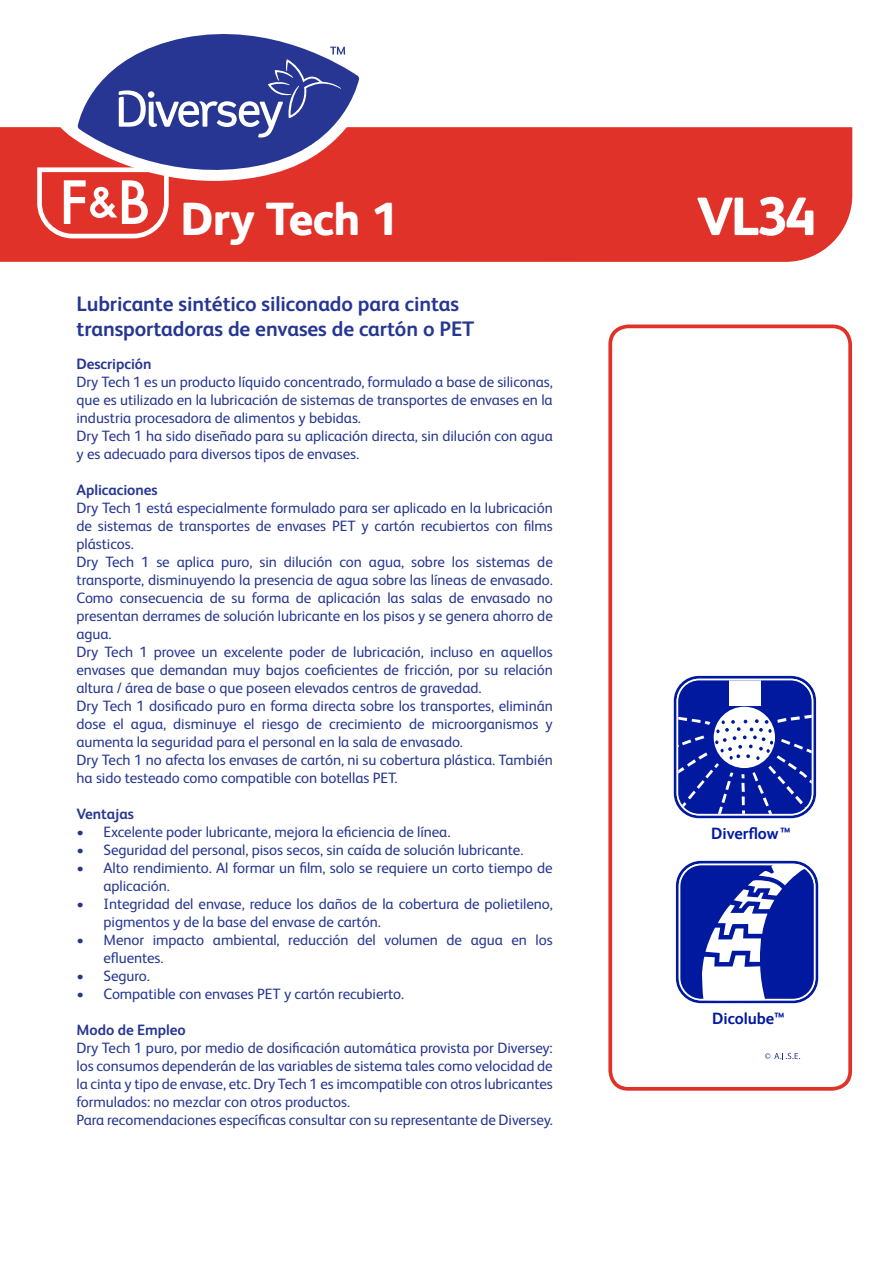
<style>
.page{position:relative;width:893px;height:1263px;background:#fff}
.page>*{position:absolute;margin:0;border:0;box-sizing:border-box;transform-origin:0 0}
.t1{font:800 54px "FS Albert Pro";color:#fff}
.t2{font:800 46.5px "FS Albert Pro";letter-spacing:-.015em;color:#fff}
.Subtitulo{font:700 21px/25.2px "FS Albert Pro";letter-spacing:-.005em;color:#263692}
.t3{font:700 16.35px "FS Albert Pro";letter-spacing:-.005em;color:#00199f}
.body{font:15px/18px "FS Albert Pro";letter-spacing:-.005em;color:#263692;text-align:justify}
.body-2{font:700 15px "FS Albert Pro";letter-spacing:-.005em;color:#263692}
</style>
<div class="page">
<div style="left:0;top:127px;width:852px;height:135px;background:#e13229"></div>
<svg style="left:37px;top:167px;width:132px;height:71px"></svg>
<svg style="left:608px;top:324px;width:244px;height:767px"></svg>
<svg style="left:674px;top:676px;width:142px;height:142px"></svg>
<svg style="left:676px;top:861px;width:142px;height:142px"></svg>
<svg style="left:58px;top:78px;width:316px;height:103px"></svg>
<svg style="left:78px;top:34px;width:281px;height:148px"></svg>
<svg style="left:119px;top:47px;width:226px;height:91px;background:#4b58a4"></svg>
<p class="t2" style="left:181px;top:183px;width:219px">Dry Tech 1</p>
<p class="Subtitulo" style="left:77px;top:290px;width:399px">Lubricante sintético siliconado para cintas transportadoras de envases de cartón o PET</p>
<p class="body-2" style="left:77px;top:353px;width:76px">Descripción</p>
<p class="body" style="left:77px;top:371px;width:478px">Dry Tech 1 es un producto líquido concentrado, formulado a base de siliconas, que es utilizado en la lubricación de sistemas de transportes de envases en la industria procesadora de alimentos y bebidas.</p>
<p class="body" style="left:77px;top:425px;width:478px">Dry Tech 1 ha sido diseñado para su aplicación directa, sin dilución con agua y es adecuado para diversos tipos de envases.</p>
<p class="body-2" style="left:77px;top:479px;width:83px">Aplicaciones</p>
<p class="body" style="left:77px;top:497px;width:478px">Dry Tech 1 está especialmente formulado para ser aplicado en la lubricación de sistemas de transportes de envases PET y cartón recubiertos con films plásticos.</p>
<p class="body" style="left:77px;top:551px;width:478px">Dry Tech 1 se aplica puro, sin dilución con agua, sobre los sistemas de transporte, disminuyendo la presencia de agua sobre las líneas de envasado.<br>Como consecuencia de su forma de aplicación las salas de envasado no presentan derrames de solución lubricante en los pisos y se genera ahorro de agua.</p>
<p class="body" style="left:77px;top:641px;width:478px">Dry Tech 1 provee un excelente poder de lubricación, incluso en aquellos envases que demandan muy bajos coeficientes de fricción, por su relación altura / área de base o que poseen elevados centros de gravedad.</p>
<p class="body" style="left:77px;top:695px;width:478px">Dry Tech 1 dosificado puro en forma directa sobre los transportes, eliminán dose el agua, disminuye el riesgo de crecimiento de microorganismos y aumenta la seguridad para el personal en la sala de envasado.</p>
<p class="body" style="left:77px;top:749px;width:478px">Dry Tech 1 no afecta los envases de cartón, ni su cobertura plástica. También ha sido testeado como compatible con botellas PET.</p>
<p class="body-2" style="left:77px;top:803px;width:59px">Ventajas</p>
<p class="body" style="left:77px;top:821px;width:375px">• Excelente poder lubricante, mejora la eficiencia de línea.</p>
<p class="body" style="left:77px;top:839px;width:448px">• Seguridad del personal, pisos secos, sin caída de solución lubricante.</p>
<p class="body" style="left:104px;top:857px;width:451px;text-indent:-27px">• Alto rendimiento. Al formar un film, solo se requiere un corto tiempo de aplicación.</p>
<p class="body" style="left:104px;top:893px;width:451px;text-indent:-27px">• Integridad del envase, reduce los daños de la cobertura de polietileno, pigmentos y de la base del envase de cartón.</p>
<p class="body" style="left:104px;top:929px;width:451px;text-indent:-27px">• Menor impacto ambiental, reducción del volumen de agua en los efluentes.</p>
<p class="body" style="left:77px;top:965px;width:75px">• Seguro.</p>
<p class="body" style="left:77px;top:983px;width:329px">• Compatible con envases PET y cartón recubierto.</p>
<p class="body-2" style="left:77px;top:1019px;width:111px">Modo de Empleo</p>
<p class="body" style="left:77px;top:1037px;width:478px">Dry Tech 1 puro, por medio de dosificación automática provista por Diversey: los consumos dependerán de las variables de sistema tales como velocidad de la cinta y tipo de envase, etc. Dry Tech 1 es imcompatible con otros lubricantes formulados: no mezclar con otros productos.</p>
<p class="body" style="left:77px;top:1109px;width:478px">Para recomendaciones específicas consultar con su representante de Diversey.</p>
<p class="t1" style="left:696px;top:174px;width:121px">VL34</p>
<p class="t3" style="left:711px;top:822px;width:81px">Diverflow™</p>
<p class="t3" style="left:712px;top:1007px;width:74px">Dicolube ™</p>
<p class="t3" style="left:712px;top:1015px;width:71px">Divervin ™</p>
</div>
